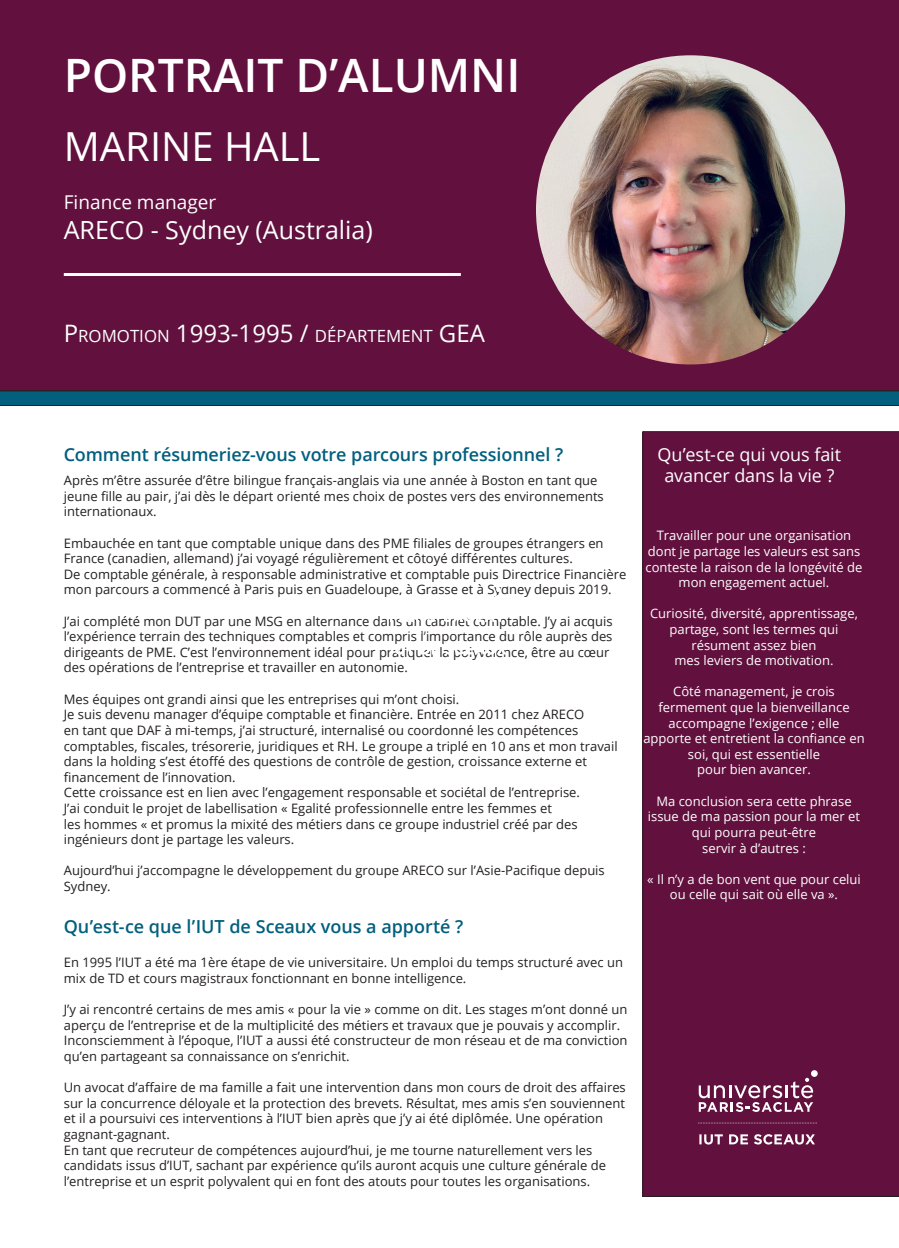
<style>
.page{position:relative;width:899px;height:1248px;background:#fff}
.page>*{position:absolute;margin:0;border:0;box-sizing:border-box;transform-origin:0 0}
.t1{font:600 46px "Open Sans";color:#fff}
.t2{font:40px "Open Sans";color:#fff}
.t3{font:25px "Open Sans";color:#fff}
.t4{font:19px "Open Sans";color:#fff}
.t5{font:600 18px "Open Sans";letter-spacing:-.005em;color:#035f7e}
.t6{font:18px/21.6px "Open Sans";letter-spacing:-.005em;color:#fff;text-align:center}
.t7{font:16.8px "Open Sans";color:#fff}
.t8{font:13px/15.6px "Open Sans";color:#231f20}
.t9{font:13px/15.6px "Open Sans";color:#fff;text-align:center}
.s1{font-size:24px}
</style>
<div class="page">
<div style="left:0;top:0;width:899px;height:390px;background:#62113e"></div>
<div style="left:642px;top:431px;width:257px;height:765px;background:#62113e"></div>
<svg style="left:0;top:390px;width:899px;height:16px;background:#08556f"></svg>
<img style="left:536px;top:55px;width:309px;height:309px;border-radius:154px">
<hr style="left:64px;top:273px;width:397px;height:3px;background:#fff">
<svg style="left:698px;top:1070px;width:119px;height:41px;background:#834367"></svg>
<svg style="left:698px;top:1122px;width:119px;height:1px"></svg>
<svg style="left:699px;top:1134px;width:116px;height:10px"></svg>
<p class="t1" style="left:64px;top:44px;width:458px">PORTRAIT D’ALUMNI</p>
<p class="t2" style="left:64px;top:119px;width:258px">MARINE HALL</p>
<p class="t4" style="left:64px;top:189px;width:154px">Finance manager</p>
<p class="t3" style="left:64px;top:213px;width:310px">ARECO - Sydney (Australia)</p>
<p class="t7" style="left:64px;top:324px;width:407px"><span class="s1">P</span>ROMOTION <span class="s1">1993-1995 /</span> DÉPARTEMENT <span class="s1">GEA</span></p>
<p class="t5" style="left:64px;top:441px;width:501px">Comment résumeriez-vous votre parcours professionnel ?</p>
<p class="t6" style="left:657px;top:442px;width:185px">Qu’est-ce qui vous fait avancer dans la vie ?</p>
<p class="t8" style="left:64px;top:472px;width:541px">Après m’être assurée d’être bilingue français-anglais via une année à Boston en tant que jeune fille au pair, j’ai dès le départ orienté mes choix de postes vers des environnements internationaux.</p>
<p class="t8" style="left:64px;top:534px;width:541px">Embauchée en tant que comptable unique dans des PME filiales de groupes étrangers en<br>France (canadien, allemand) j’ai voyagé régulièrement et côtoyé différentes cultures.</p>
<p class="t8" style="left:64px;top:566px;width:564px">De comptable générale, à responsable administrative et comptable puis Directrice Financière mon parcours a commencé à Paris puis en Guadeloupe, à Grasse et à Sydney depuis 2019.</p>
<p class="t8" style="left:64px;top:612px;width:550px">J’ai complété mon DUT par une MSG en alternance dans un cabinet comptable. J’y ai acquis l’expérience terrain des techniques comptables et compris l’importance du rôle auprès des dirigeants de PME. C’est l’environnement idéal pour pratiquer la polyvalence, être au cœur des opérations de l’entreprise et travailler en autonomie.</p>
<p class="t8" style="left:64px;top:690px;width:397px">Mes équipes ont grandi ainsi que les entreprises qui m’ont choisi.</p>
<p class="t8" style="left:64px;top:706px;width:555px">Je suis devenu manager d’équipe comptable et financière. Entrée en 2011 chez ARECO<br>en tant que DAF à mi-temps, j’ai structuré, internalisé ou coordonné les compétences comptables, fiscales, trésorerie, juridiques et RH. Le groupe a triplé en 10 ans et mon travail dans la holding s’est étoffé des questions de contrôle de gestion, croissance externe et financement de l’innovation.</p>
<p class="t8" style="left:64px;top:784px;width:517px">Cette croissance est en lien avec l’engagement responsable et sociétal de l’entreprise.</p>
<p class="t8" style="left:64px;top:800px;width:490px">J’ai conduit le projet de labellisation « Egalité professionnelle entre les femmes et</p>
<p class="t8" style="left:64px;top:815px;width:515px">les hommes « et promus la mixité des métiers dans ce groupe industriel créé par des ingénieurs dont je partage les valeurs.</p>
<p class="t8" style="left:64px;top:862px;width:542px">Aujourd’hui j’accompagne le développement du groupe ARECO sur l’Asie-Pacifique depuis<br>Sydney.</p>
<p class="t9" style="left:645px;top:527px;width:218px">Travailler pour une organisation dont je partage les valeurs est sans conteste la raison de la longévité de mon engagement actuel.</p>
<p class="t9" style="left:650px;top:605px;width:209px">Curiosité, diversité, apprentissage, partage, sont les termes qui résument assez bien</p>
<p class="t9" style="left:674px;top:652px;width:160px">mes leviers de motivation.</p>
<p class="t9" style="left:643px;top:683px;width:223px">Côté management, je crois fermement que la bienveillance accompagne l’exigence ; elle apporte et entretient la confiance en soi, qui est essentielle</p>
<p class="t9" style="left:697px;top:761px;width:115px">pour bien avancer.</p>
<p class="t9" style="left:648px;top:792px;width:214px">Ma conclusion sera cette phrase issue de ma passion pour la mer et qui pourra peut-être</p>
<p class="t9" style="left:702px;top:839px;width:105px">servir à d’autres :</p>
<p class="t9" style="left:647px;top:870px;width:215px">« Il n’y a de bon vent que pour celui ou celle qui sait où elle va ».</p>
<p class="t5" style="left:64px;top:913px;width:401px">Qu’est-ce que l’IUT de Sceaux vous a apporté ?</p>
<p class="t8" style="left:64px;top:954px;width:560px">En 1995 l’IUT a été ma 1ère étape de vie universitaire. Un emploi du temps structuré avec un mix de TD et cours magistraux fonctionnant en bonne intelligence.</p>
<p class="t8" style="left:64px;top:1001px;width:565px">J’y ai rencontré certains de mes amis « pour la vie » comme on dit. Les stages m’ont donné un aperçu de l’entreprise et de la multiplicité des métiers et travaux que je pouvais y accomplir.</p>
<p class="t8" style="left:64px;top:1032px;width:565px">Inconsciemment à l’époque, l’IUT a aussi été constructeur de mon réseau et de ma conviction qu’en partageant sa connaissance on s’enrichit.</p>
<p class="t8" style="left:64px;top:1079px;width:563px">Un avocat d’affaire de ma famille a fait une intervention dans mon cours de droit des affaires sur la concurrence déloyale et la protection des brevets. Résultat, mes amis s’en souviennent et il a poursuivi ces interventions à l’IUT bien après que j’y ai été diplômée. Une opération gagnant-gagnant.</p>
<p class="t8" style="left:64px;top:1141px;width:544px">En tant que recruteur de compétences aujourd’hui, je me tourne naturellement vers les candidats issus d’IUT, sachant par expérience qu’ils auront acquis une culture générale de l’entreprise et un esprit polyvalent qui en font des atouts pour toutes les organisations.</p>
</div>
